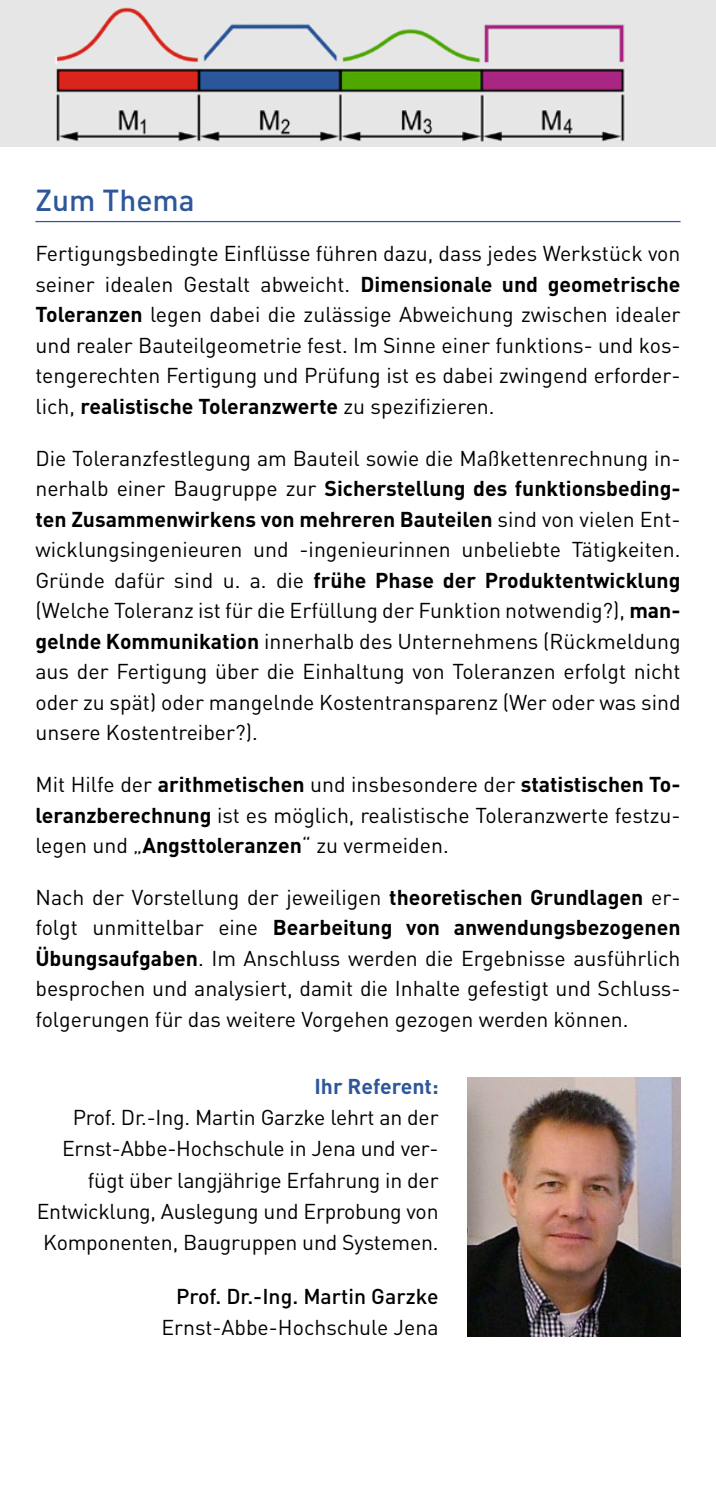
<style>
.page{position:relative;width:716px;height:1489px;background:#fff}
.page>*{position:absolute;margin:0;border:0;box-sizing:border-box;transform-origin:0 0}
.t1{font:500 30px "DIN Pro";color:#2e579a}
.t2{font:21.25px/30.5px "DIN Pro";letter-spacing:-.01em;color:#000;text-align:justify}
.t3{font:500 21.25px "DIN Pro";color:#000}
.t4{font:700 21.25px "DIN Pro";color:#2e579a}
.s1{font-weight:700}
</style>
<div class="page">
<img style="left:0;top:0;width:716px;height:146px">
<img style="left:467px;top:1077px;width:213px;height:258px">
<hr style="left:35px;top:221px;width:645px;height:1px;background:#2e579a">
<h1 class="t1" style="left:35px;top:179px;width:161px">Zum Thema</h1>
<p class="t2" style="left:35px;top:237px;width:646px">Fertigungsbedingte Einflüsse führen dazu, dass jedes Werkstück von seiner idealen Gestalt abweicht. <span class="s1">Dimensionale und geometrische Toleranzen</span> legen dabei die zulässige Abweichung zwischen idealer und realer Bauteilgeometrie fest. Im Sinne einer funktions- und kos&shy;tengerechten Fertigung und Prüfung ist es dabei zwingend erforder&shy;lich, <span class="s1">realistische Toleranzwerte</span> zu spezifizieren.</p>
<p class="t2" style="left:35px;top:442px;width:646px">Die Toleranzfestlegung am Bauteil sowie die Maßkettenrechnung in&shy;nerhalb einer Baugruppe zur <span class="s1">Sicherstellung des funktionsbeding&shy;ten Zusammenwirkens von mehreren Bauteilen</span> sind von vielen Ent&shy;wicklungsingenieuren und -ingenieurinnen unbeliebte Tätigkeiten.<br>Gründe dafür sind u. a. die <span class="s1">frühe Phase der Produktentwicklung </span>(Welche Toleranz ist für die Erfüllung der Funktion notwendig?), <span class="s1">man&shy;gelnde Kommunikation</span> innerhalb des Unternehmens (Rückmeldung aus der Fertigung über die Einhaltung von Toleranzen erfolgt nicht oder zu spät) oder mangelnde Kostentransparenz (Wer oder was sind unsere Kostentreiber?).</p>
<p class="t2" style="left:35px;top:768px;width:646px">Mit Hilfe der <span class="s1">arithmetischen</span> und insbesondere der <span class="s1">statistischen To&shy;leranzberechnung</span> ist es möglich, realistische Toleranzwerte festzu&shy;legen und „<span class="s1">Angsttoleranzen</span>“ zu vermeiden.</p>
<p class="t2" style="left:35px;top:881px;width:646px">Nach der Vorstellung der jeweiligen <span class="s1">theoretischen Grundlagen</span> er&shy;folgt unmittelbar eine <span class="s1">Bearbeitung von anwendungsbezogenen Übungsaufgaben</span>. Im Anschluss werden die Ergebnisse ausführlich besprochen und analysiert, damit die Inhalte gefestigt und Schluss&shy;folgerungen für das weitere Vorgehen gezogen werden können.</p>
<p class="t4" style="left:314px;top:1071px;width:126px">Ihr Referent:</p>
<p class="t2" style="left:37px;top:1100px;width:403px;line-height:31.2px;text-align:right">Prof. Dr.-Ing. Martin Garzke lehrt an der Ernst-Abbe-Hochschule in Jena und ver&shy;fügt über langjährige Erfahrung in der Entwicklung, Auslegung und Erprobung von Komponenten, Baugruppen und Systemen.</p>
<p class="t3" style="left:176px;top:1281px;width:264px">Prof. Dr.-Ing. Martin Garzke</p>
<p class="t2" style="left:161px;top:1311px;width:279px">Ernst-Abbe-Hochschule Jena</p>
</div>
